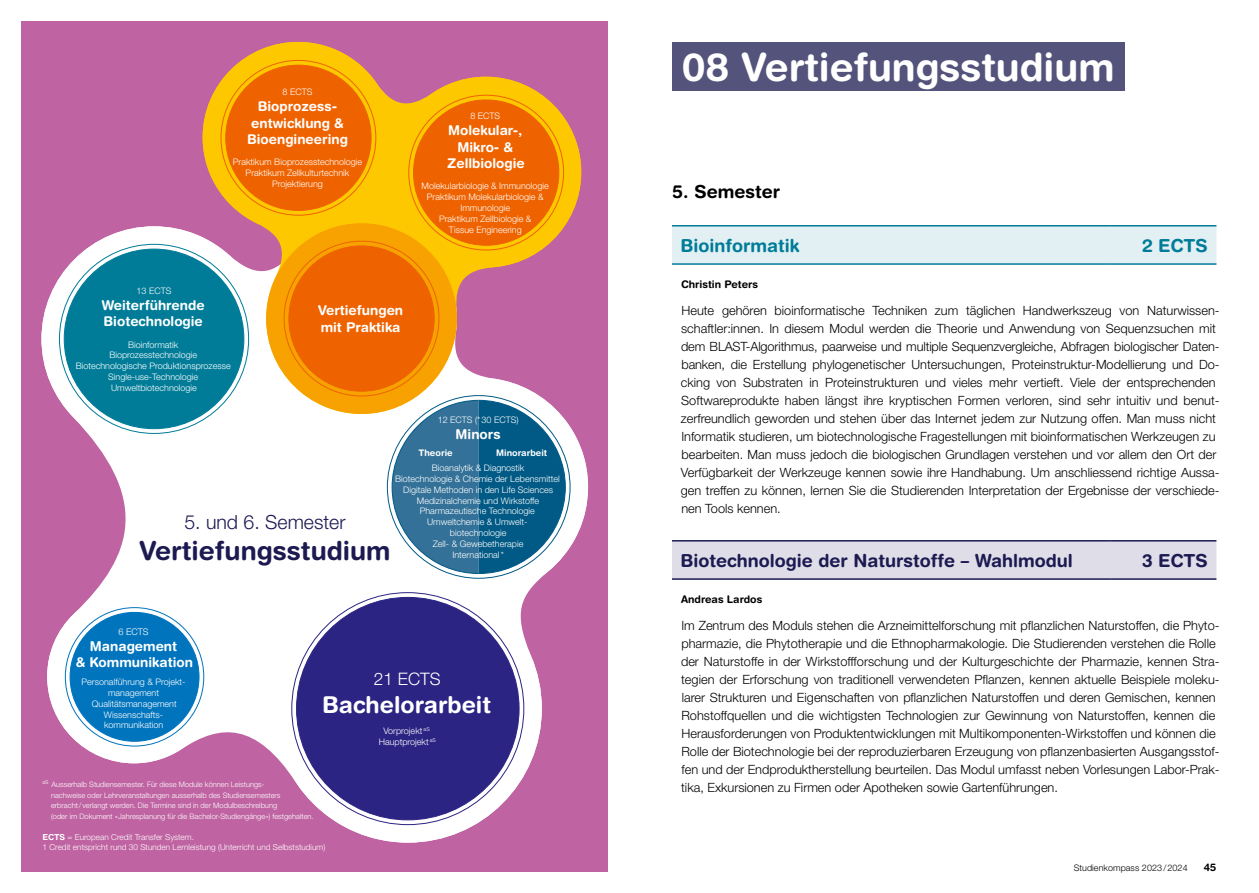
<style>
.page{position:relative;width:1259px;height:893px;background:#fff}
.page>*{position:absolute;margin:0;border:0;box-sizing:border-box;transform-origin:0 0}
.t1{font:700 39px "Helvetica Rounded LT Std";color:#fff}
.t2{font:700 26.25px "Helvetica Rounded LT Std";color:#1c1a51}
.t3{font:700 23.25px "Helvetica Rounded LT Std";color:#fff}
.t4{font:300 19.5px "Helvetica Neue LT Pro";color:#1c1a51}
.t5{font:700 18px "Helvetica Rounded LT Std";color:#1c1a51}
.t6{font:700 18px "Helvetica Rounded LT Std";color:#007c98}
.t7{font:700 18px "Helvetica Rounded LT Std";color:#000}
.t8{font:300 17.25px "Helvetica Neue LT Pro";color:#fff}
.t9{font:700 13.5px/16.2px "Helvetica Rounded LT Std";color:#fff;text-align:center}
.t10{font:300 12.75px/18px "Helvetica Neue LT Pro";color:#000}
.t11{font:700 10.5px "Helvetica Rounded LT Std";color:#000}
.t12{font:300 9.15px "Helvetica Neue LT Pro";color:#fff}
.t13{font:300 9px/10.8px "Helvetica Neue LT Pro";color:#fff;text-align:center}
.t14{font:300 9px "Helvetica Neue LT Pro";letter-spacing:.005em;color:#000}
.t15{font:700 9px "Helvetica Rounded LT Std";color:#fff}
.t16{font:300 8.25px/10.5px "Helvetica Neue LT Pro";color:#fff}
.t17{font:300 7.5px/10.5px "Helvetica Neue LT Pro";color:#fff}
.s1{font-family:"Helvetica Rounded LT Std";font-weight:700}
</style>
<div class="page">
<div style="left:672px;top:227px;width:544px;height:36px;background:#e2f0f4"></div>
<hr style="left:672px;top:225px;width:438px;height:2px;background:#007c98">
<hr style="left:1110px;top:225px;width:106px;height:2px;background:#007c98">
<hr style="left:672px;top:263px;width:438px;height:2px;background:#007c98">
<hr style="left:1110px;top:263px;width:106px;height:2px;background:#007c98">
<div style="left:672px;top:542px;width:544px;height:36px;background:#dfdde7"></div>
<hr style="left:672px;top:540px;width:438px;height:2px;background:#1c1a51">
<hr style="left:1110px;top:540px;width:106px;height:2px;background:#1c1a51">
<hr style="left:672px;top:578px;width:438px;height:2px;background:#1c1a51">
<hr style="left:1110px;top:578px;width:106px;height:2px;background:#1c1a51">
<div style="left:672px;top:43px;width:452px;height:48px;background:#54537c"></div>
<div style="left:21px;top:21px;width:587px;height:851px;background:#bf63a2"></div>
<svg style="left:44px;top:227px;width:544px;height:615px"></svg>
<svg style="left:198px;top:41px;width:387px;height:377px"></svg>
<div style="left:203px;top:42px;width:190px;height:191px;background:#fec800;border-radius:50%"></div>
<div style="left:390px;top:77px;width:191px;height:191px;background:#fec800;border-radius:50%"></div>
<div style="left:369px;top:378px;width:219px;height:218px;background:#fff;border-radius:50%"></div>
<div style="left:226px;top:65px;width:145px;height:145px;background:#ee6300;border-radius:50%"></div>
<div style="left:413px;top:100px;width:146px;height:145px;background:#ee6300;border-radius:50%"></div>
<div style="left:266px;top:223px;width:191px;height:191px;background:#f7a200;border-radius:50%"></div>
<div style="left:289px;top:246px;width:145px;height:145px;background:#ee6300;border-radius:50%"></div>
<svg style="left:386px;top:395px;width:185px;height:184px"></svg>
<div style="left:274px;top:575px;width:268px;height:268px;background:#fff;border-radius:50%"></div>
<div style="left:296px;top:597px;width:223px;height:223px;background:#2c2483;border-radius:50%"></div>
<div style="left:47px;top:590px;width:174px;height:173px;background:#fff;border-radius:50%"></div>
<div style="left:70px;top:612px;width:129px;height:129px;background:#0074bd;border-radius:50%"></div>
<div style="left:41px;top:226px;width:226px;height:225px;background:#fff;border-radius:50%"></div>
<div style="left:64px;top:249px;width:180px;height:180px;background:#007c98;border-radius:50%"></div>
<p class="t13" style="left:282px;top:86px;width:31px">8 ECTS</p>
<p class="t9" style="left:247px;top:98px;width:102px">Bioprozess&shy;entwicklung &amp;<br>Bioengineering</p>
<p class="t13" style="left:233px;top:157px;width:131px">Praktikum Bioprozesstechnologie<br>Praktikum Zellkulturtechnik<br>Projektierung</p>
<p class="t13" style="left:470px;top:110px;width:31px">8 ECTS</p>
<p class="t9" style="left:447px;top:122px;width:79px">Molekular-,<br>Mikro- &amp;<br>Zellbiologie</p>
<p class="t13" style="left:421px;top:181px;width:129px">Molekularbiologie &amp; Immunologie<br>Praktikum Molekularbiologie &amp;<br>Immunologie<br>Praktikum Zellbiologie &amp;<br>Tissue Engineering</p>
<p class="t13" style="left:137px;top:285px;width:36px">13 ECTS</p>
<p class="t9" style="left:102px;top:297px;width:104px;text-align:left">Weiterführende<br>Biotechnologie</p>
<p class="t13" style="left:76px;top:339px;width:157px">Bioinformatik<br>Bioprozesstechnologie<br>Biotechnologische Produktionsprozesse<br>Single-use-Technologie<br>Umweltbiotechnologie</p>
<p class="t9" style="left:318px;top:302px;width:87px;text-align:left">Vertiefungen mit Praktika</p>
<p class="t13" style="left:438px;top:414px;width:82px">12 ECTS (*30 ECTS)</p>
<p class="t9" style="left:455px;top:426px;width:46px">Minors</p>
<p class="t13" style="left:395px;top:462px;width:166px">Bioanalytik &amp; Diagnostik<br>Biotechnologie &amp; Chemie der Lebensmittel<br>Digitale Methoden in den Life Sciences<br>Medizinalchemie und Wirkstoffe<br>Pharmazeutische Technologie<br>Umweltchemie &amp; Umwelt-<br>biotechnologie<br>Zell- &amp; Gewebetherapie<br>International*</p>
<p class="t15" style="left:419px;top:447px;width:36px">Theorie</p>
<p class="t15" style="left:496px;top:447px;width:53px">Minorarbeit</p>
<h3 class="t4" style="left:184px;top:510px;width:163px">5. und 6. Semester</h3>
<h2 class="t2" style="left:139px;top:535px;width:252px">Vertiefungsstudium</h2>
<p class="t12" style="left:118px;top:626px;width:32px">6 ECTS</p>
<p class="t9" style="left:76px;top:637px;width:119px">Management<br>&amp; Kommunikation</p>
<p class="t13" style="left:82px;top:676px;width:105px">Personalführung &amp; Projekt&shy;management<br>Qualitätsmanagement<br>Wissenschafts&shy;kommunikation</p>
<h3 class="t8" style="left:374px;top:668px;width:68px">21 ECTS</h3>
<h3 class="t3" style="left:322px;top:690px;width:170px">Bachelorarbeit</h3>
<p class="t13" style="left:379px;top:725px;width:59px">Vorprojekt <sup>aS<br></sup>Hauptprojekt <sup>aS</sup></p>
<p class="t17" style="left:51px;top:779px;width:264px;text-indent:-9px"><sup>aS</sup> Ausserhalb Studiensemester. Für diese Module können Leistungs-<br>nachweise oder Lehrveranstaltungen ausserhalb des Studiensemesters<br>erbracht/ verlangt werden. Die Termine sind in der Modulbeschreibung<br>(oder im Dokument «Jahresplanung für die Bachelor-Studiengänge») festgehalten.</p>
<p class="t16" style="left:43px;top:832px;width:284px"><span class="s1">ECTS</span> = European Credit Transfer System.<br>1 Credit entspricht rund 30 Stunden Lernleistung (Unterricht und Selbststudium)</p>
<h1 class="t1" style="left:682px;top:43px;width:434px">08 Vertiefungsstudium</h1>
<h3 class="t7" style="left:672px;top:181px;width:109px">5. Semester</h3>
<h3 class="t6" style="left:680px;top:234px;width:121px">Bioinformatik</h3>
<h3 class="t6" style="left:1142px;top:234px;width:67px">2 ECTS</h3>
<p class="t11" style="left:681px;top:278px;width:78px">Christin Peters</p>
<p class="t10" style="left:681px;top:301px;width:540px">Heute gehören bioinformatische Techniken zum täglichen Handwerkszeug von Naturwissen&shy;schaftler:innen. In diesem Modul werden die Theorie und Anwendung von Sequenzsuchen mit dem BLAST-Algorithmus, paarweise und multiple Sequenzvergleiche, Abfragen biologischer Daten&shy;banken, die Erstellung phylogenetischer Untersuchungen, Proteinstruktur-Modellierung und Do&shy;cking von Substraten in Proteinstrukturen und vieles mehr vertieft. Viele der entsprechenden Softwareprodukte haben längst ihre kryptischen Formen verloren, sind sehr intuitiv und benut&shy;zerfreundlich geworden und stehen über das Internet jedem zur Nutzung offen. Man muss nicht Informatik studieren, um biotechnologische Fragestellungen mit bioinformatischen Werkzeugen zu bearbeiten. Man muss jedoch die biologischen Grundlagen verstehen und vor allem den Ort der Verfügbarkeit der Werkzeuge kennen sowie ihre Handhabung. Um anschliessend richtige Aussa&shy;gen treffen zu können, lernen Sie die Studierenden Interpretation der Ergebnisse der verschiede&shy;nen Tools kennen.</p>
<h3 class="t5" style="left:680px;top:549px;width:394px">Biotechnologie der Naturstoffe – Wahlmodul</h3>
<h3 class="t5" style="left:1142px;top:549px;width:67px">3 ECTS</h3>
<p class="t11" style="left:681px;top:593px;width:83px">Andreas Lardos</p>
<p class="t10" style="left:681px;top:616px;width:540px">Im Zentrum des Moduls stehen die Arzneimittelforschung mit pflanzlichen Naturstoffen, die Phyto&shy;pharmazie, die Phytotherapie und die Ethnopharmakologie. Die Studierenden verstehen die Rolle der Naturstoffe in der Wirkstoffforschung und der Kulturgeschichte der Pharmazie, kennen Stra&shy;tegien der Erforschung von traditionell verwendeten Pflanzen, kennen aktuelle Beispiele moleku&shy;larer Strukturen und Eigenschaften von pflanzlichen Naturstoffen und deren Gemischen, kennen Rohstoffquellen und die wichtigsten Technologien zur Gewinnung von Naturstoffen, kennen die Herausforderungen von Produktentwicklungen mit Multikomponenten-Wirkstoffen und können die Rolle der Biotechnologie bei der reproduzierbaren Erzeugung von pflanzenbasierten Ausgangsstof&shy;fen und der Endproduktherstellung beurteilen. Das Modul umfasst neben Vorlesungen Labor-Prak&shy;tika, Exkursionen zu Firmen oder Apotheken sowie Gartenführungen.</p>
<p class="t14" style="left:1073px;top:862px;width:115px">Studienkompass 2023/2024</p>
<p class="t11" style="left:1203px;top:861px;width:14px">45</p>
</div>
